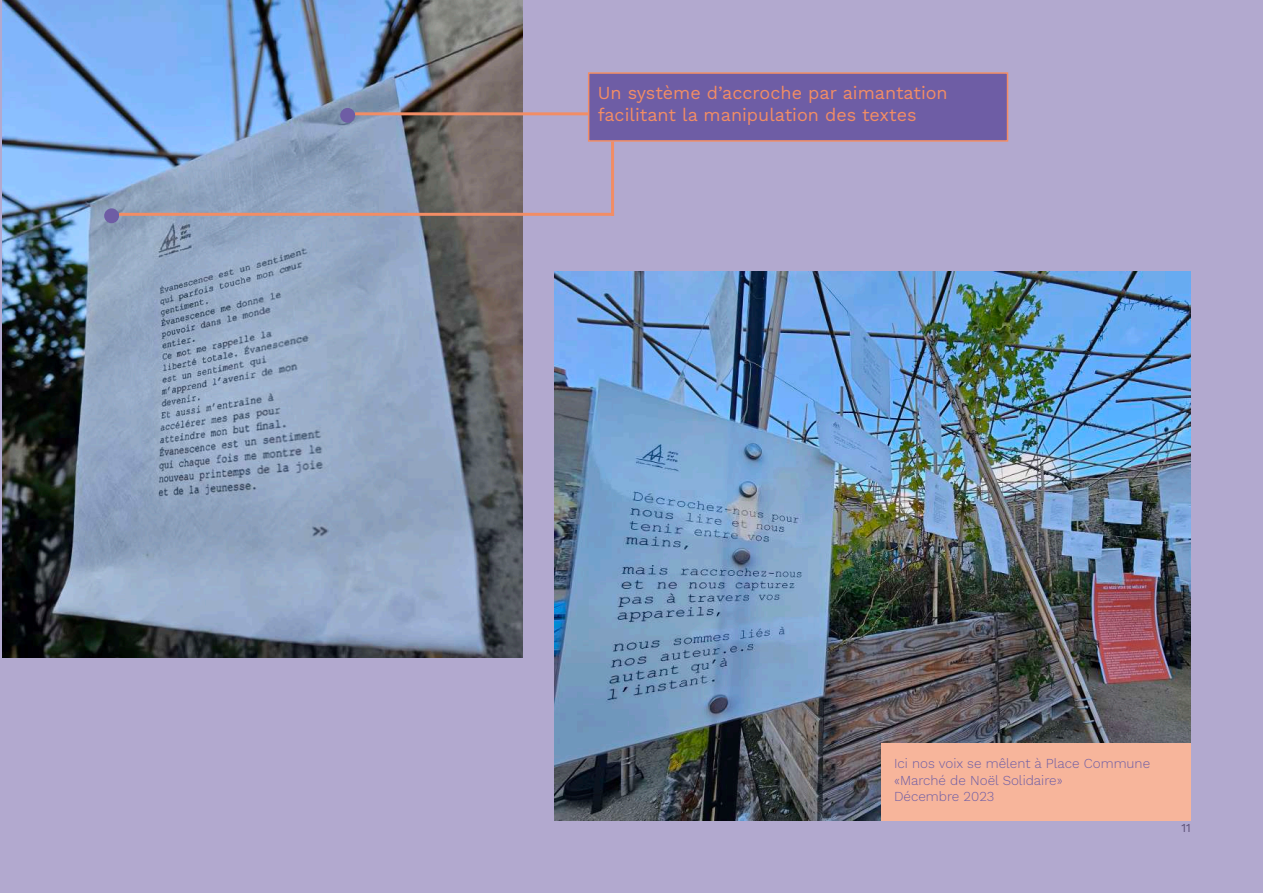
<style>
.page{position:relative;width:1263px;height:893px;background:#fff}
.page>*{position:absolute;margin:0;border:0;box-sizing:border-box;transform-origin:0 0}
.t1{font:18px/21.6px "Work Sans";color:#f28d65}
.t2{font:300 13.5px/16.2px "Work Sans";color:#6e5da5}
.t3{font:12px "Work Sans";color:#231f20}
</style>
<div class="page">
<hr style="left:0;top:0;width:2px;height:893px;background:#8070b0">
<div style="left:2px;top:0;width:1261px;height:893px;background:#b2a9cf"></div>
<img style="left:2px;top:0;width:521px;height:658px">
<img style="left:555px;top:271px;width:636px;height:550px">
<div style="left:881px;top:743px;width:310px;height:78px;background:#f7b59b"></div>
<hr style="left:355px;top:112px;width:233px;height:3px;background:#f28d65">
<div style="left:589px;top:73px;width:418px;height:68px;background:#6e5da5"></div>
<div style="left:588px;top:72px;width:420px;height:70px;border:2px solid #f28d65"></div>
<div style="left:104px;top:208px;width:15px;height:15px;background:#6e5da5;border-radius:50%"></div>
<div style="left:340px;top:108px;width:15px;height:15px;background:#6e5da5;border-radius:50%"></div>
<hr style="left:119px;top:213px;width:495px;height:3px;background:#f28d65">
<hr style="left:611px;top:142px;width:3px;height:74px;background:#f28d65">
<h1 class="t1" style="left:598px;top:81px;width:351px">Un système d’accroche par aimantation facilitant la manipulation des textes</h1>
<p class="t2" style="left:894px;top:755px;width:258px">Ici nos voix se mêlent à Place Commune «Marché de Noël Solidaire»<br>Décembre 2023</p>
<p class="t3" style="left:1181px;top:819px;width:11px">11</p>
</div>
